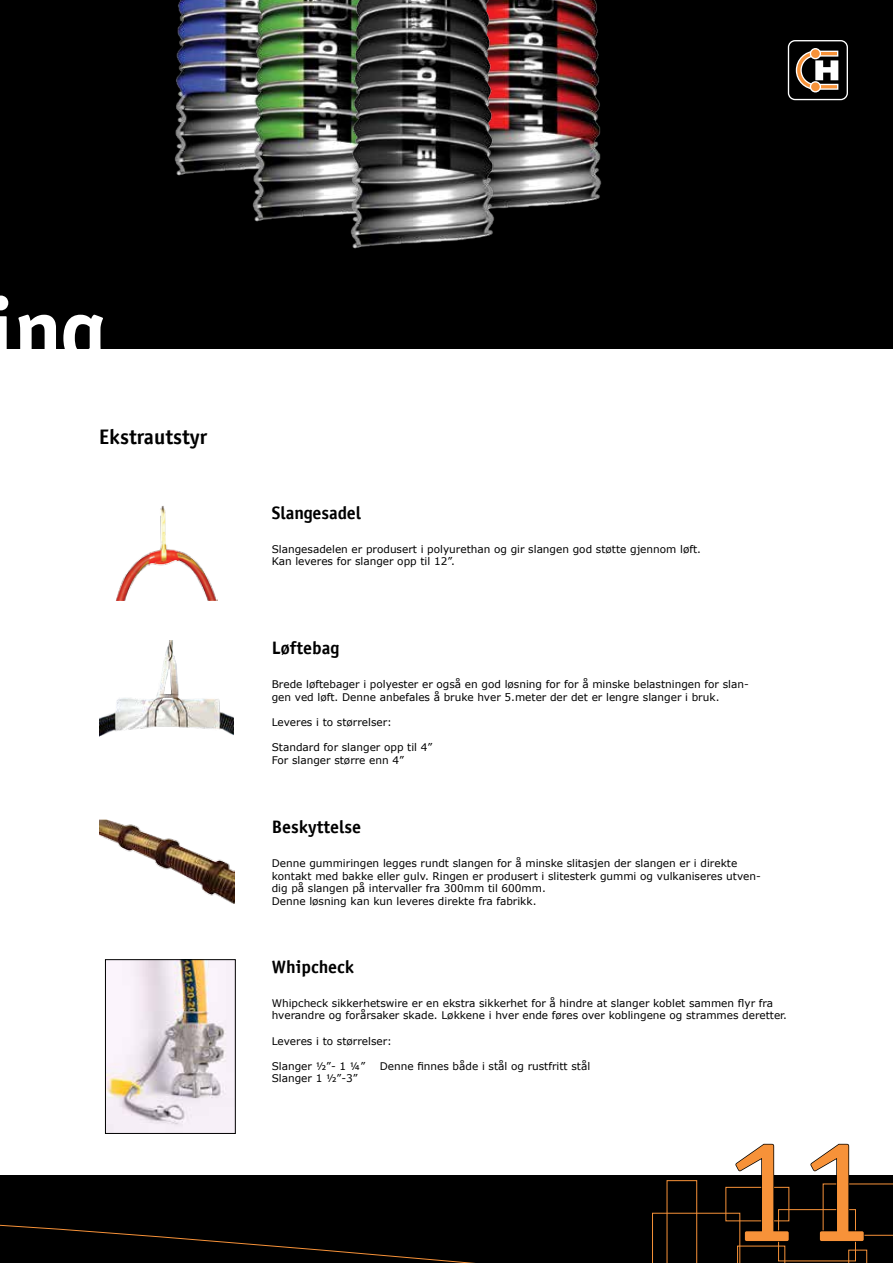
<style>
.page{position:relative;width:893px;height:1263px;background:#000}
.page>*{position:absolute;margin:0;border:0;box-sizing:border-box;transform-origin:0 0}
.t1{font:150px "Officina Sans LT";color:#f79239}
.t2{font:700 90px "Officina Sans LT";color:#fff}
.t3{font:700 21px "Officina Sans LT";color:#000}
.t4{font:700 18px "Officina Sans LT";color:#000}
.t5{font:10.5px/12.6px "Verdana";color:#000}
</style>
<div class="page">
<div style="left:0;top:350px;width:893px;height:825px;background:#fff"></div>
<img style="left:500px;top:0;width:102px;height:209px">
<img style="left:174px;top:0;width:76px;height:176px">
<img style="left:250px;top:0;width:98px;height:222px">
<img style="left:348px;top:0;width:152px;height:249px">
<div style="left:787px;top:39px;width:62px;height:62px;border:3px solid #000;border-radius:7px"></div>
<div style="left:788px;top:40px;width:60px;height:60px;border:1px solid #fff;border-radius:7px"></div>
<svg style="left:795px;top:50px;width:44px;height:40px"></svg>
<div style="left:810px;top:49px;width:10px;height:10px;background:#f79239;border-radius:50%"></div>
<div style="left:810px;top:48px;width:11px;height:11px;border:1px solid #fff;border-radius:50%"></div>
<svg style="left:810px;top:82px;width:10px;height:10px"></svg>
<div style="left:810px;top:81px;width:11px;height:11px;border:1px solid #fff;border-radius:50%"></div>
<svg style="left:848px;top:1250px;width:19px;height:13px"></svg>
<div style="left:778px;top:1209px;width:78px;height:52px;border:1px solid #f79239"></div>
<svg style="left:0;top:1224px;width:475px;height:39px"></svg>
<svg style="left:652px;top:1143px;width:138px;height:120px"></svg>
<svg style="left:809px;top:1143px;width:84px;height:99px"></svg>
<img style="left:116px;top:506px;width:102px;height:95px">
<img style="left:100px;top:641px;width:134px;height:95px">
<img style="left:99px;top:820px;width:135px;height:84px">
<img style="left:107px;top:961px;width:127px;height:171px">
<div style="left:105px;top:959px;width:131px;height:175px;border:1px solid #000"></div>
<h2 class="t2" style="left:14px;top:274px;width:93px">ng</h2>
<h3 class="t3" style="left:99px;top:424px;width:110px">Ekstrautstyr</h3>
<h3 class="t4" style="left:272px;top:501px;width:91px">Slangesadel</h3>
<p class="t5" style="left:272px;top:543px;width:431px">Slangesadelen er produsert i polyurethan og gir slangen god støtte gjennom løft.<br>Kan leveres for slanger opp til 12”.</p>
<h3 class="t4" style="left:272px;top:637px;width:69px">Løftebag</h3>
<p class="t5" style="left:272px;top:678px;width:478px">Brede løftebager i polyester er også en god løsning for for å minske belastningen for slan&shy;gen ved løft. Denne anbefales å bruke hver 5.meter der det er lengre slanger i bruk.</p>
<p class="t5" style="left:272px;top:716px;width:122px">Leveres i to størrelser:</p>
<p class="t5" style="left:272px;top:741px;width:162px">Standard for slanger opp til 4”<br>For slanger større enn 4”</p>
<h3 class="t4" style="left:272px;top:815px;width:91px">Beskyttelse</h3>
<p class="t5" style="left:272px;top:857px;width:490px">Denne gummiringen legges rundt slangen for å minske slitasjen der slangen er i direkte kontakt med bakke eller gulv. Ringen er produsert i slitesterk gummi og vulkaniseres utven&shy;dig på slangen på intervaller fra 300mm til 600mm.<br>Denne løsning kan kun leveres direkte fra fabrikk.</p>
<h3 class="t4" style="left:272px;top:955px;width:84px">Whipcheck</h3>
<p class="t5" style="left:272px;top:996px;width:517px">Whipcheck sikkerhetswire er en ekstra sikkerhet for å hindre at slanger koblet sammen flyr fra hverandre og forårsaker skade. Løkkene i hver ende føres over koblingene og strammes deretter.</p>
<p class="t5" style="left:272px;top:1034px;width:122px">Leveres i to størrelser:</p>
<p class="t5" style="left:272px;top:1059px;width:95px">Slanger ½”- 1 ¼”</p>
<p class="t5" style="left:380px;top:1059px;width:212px">Denne finnes både i stål og rustfritt stål</p>
<p class="t5" style="left:272px;top:1072px;width:87px">Slanger 1 ½”-3”</p>
<h1 class="t1" style="left:725px;top:1102px;width:152px">11</h1>
</div>
